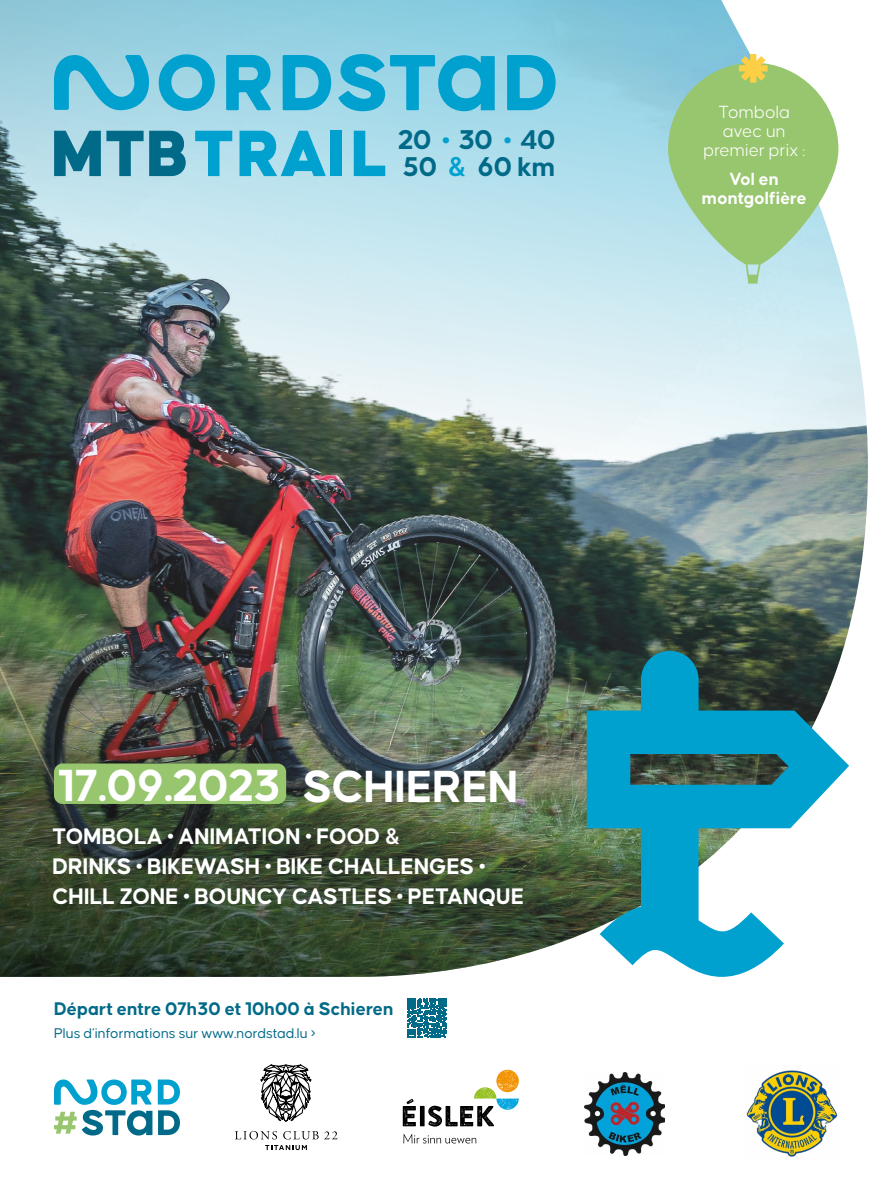
<style>
.page{position:relative;width:893px;height:1191px;background:#fff}
.page>*{position:absolute;margin:0;border:0;box-sizing:border-box;transform-origin:0 0}
.t1{font:900 69.75px "Causten";color:#00a0cf}
.t2{font:700 48px "Causten";color:#fff}
.t3{font:700 28.95px/26.8px "Causten";letter-spacing:-.01em;color:#006a88}
.t4{font:700 24px/30px "Causten";color:#fff}
.t5{font:900 23.7px "Causten";color:#00a0cf}
.t6{font:700 19.5px "Causten";color:#006a88}
.t7{font:300 18.75px/18.8px "Causten";color:#fff;text-align:center}
.t8{font:700 18.75px/18.8px "Causten";color:#fff;text-align:center}
.t9{font:15px "Causten";color:#006a88}
.s1{color:#006a88}
.s2{color:#00a0cf}
</style>
<div class="page">
<img style="left:584px;top:1072px;width:81px;height:83px">
<img style="left:746px;top:1070px;width:92px;height:87px">
<svg style="left:158px;top:1079px;width:22px;height:25px"></svg>
<svg style="left:158px;top:1110px;width:22px;height:25px"></svg>
<svg style="left:54px;top:1079px;width:98px;height:56px"></svg>
<svg style="left:402px;top:1069px;width:117px;height:58px"></svg>
<svg style="left:403px;top:1133px;width:73px;height:11px"></svg>
<svg style="left:235px;top:1131px;width:42px;height:8px"></svg>
<svg style="left:283px;top:1131px;width:54px;height:8px"></svg>
<svg style="left:265px;top:1145px;width:42px;height:5px"></svg>
<svg style="left:261px;top:1064px;width:50px;height:57px"></svg>
<img style="left:0;top:0;width:868px;height:977px">
<svg style="left:587px;top:651px;width:262px;height:326px"></svg>
<svg style="left:158px;top:54px;width:57px;height:57px"></svg>
<svg style="left:226px;top:55px;width:45px;height:55px"></svg>
<svg style="left:283px;top:55px;width:48px;height:55px"></svg>
<svg style="left:507px;top:55px;width:49px;height:55px"></svg>
<svg style="left:338px;top:54px;width:157px;height:57px"></svg>
<svg style="left:54px;top:55px;width:95px;height:55px"></svg>
<div style="left:54px;top:763px;width:232px;height:41px;background:#98c66e;border-radius:9px"></div>
<svg style="left:407px;top:998px;width:40px;height:39px"></svg>
<svg style="left:668px;top:54px;width:170px;height:229px"></svg>
<h1 class="t1" style="left:51px;top:114px;width:338px"><span class="s1">MTB</span>TRAIL</h1>
<p class="t3" style="left:398px;top:125px;width:159px">20 30 40<br>50 <span class="s2">&amp;</span> 60 km</p>
<p class="t5" style="left:442px;top:127px;width:70px">• •</p>
<p class="t7" style="left:703px;top:103px;width:103px">Tombola avec un premier prix :</p>
<p class="t8" style="left:702px;top:169px;width:106px">Vol en montgolfière</p>
<h2 class="t2" style="left:58px;top:759px;width:462px">17.09.2023 SCHIEREN</h2>
<p class="t4" style="left:53px;top:820px;width:473px">TOMBOLA • ANIMATION • FOOD &amp;<br>DRINKS • BIKEWASH • BIKE CHALLENGES •<br>CHILL ZONE • BOUNCY CASTLES • PETANQUE</p>
<p class="t6" style="left:54px;top:998px;width:341px">Départ entre 07h30 et 10h00 à Schieren</p>
<p class="t9" style="left:54px;top:1024px;width:263px">Plus d‘informations sur www.nordstad.lu ›</p>
</div>
